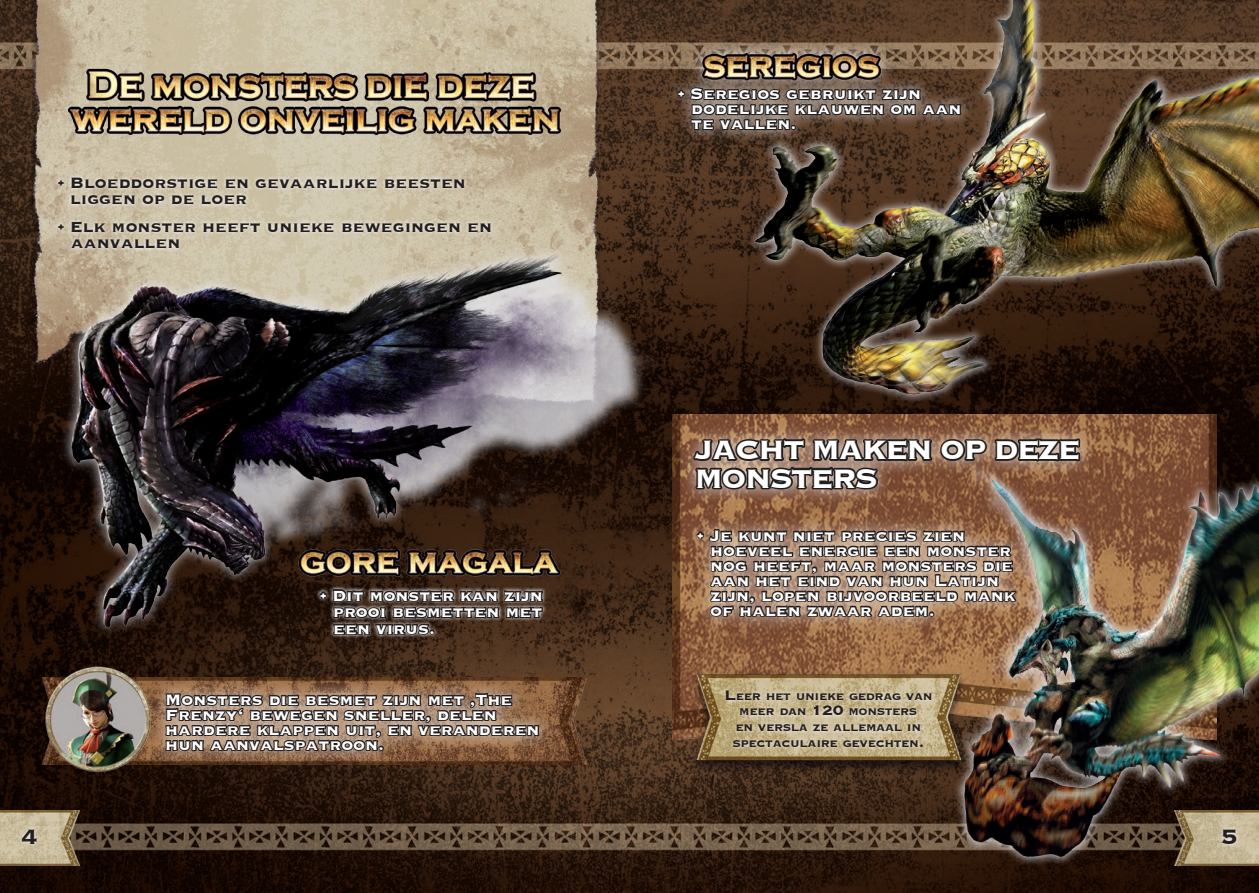
<style>
.page{position:relative;width:1259px;height:893px;background:#fff}
.page>*{position:absolute;margin:0;border:0;box-sizing:border-box;transform-origin:0 0}
.t1{font:700 34.5px/28.5px "Copperplate";letter-spacing:-.05em;color:#fff}
.t2{font:700 27px "Copperplate";color:#231f20}
.t3{font:700 19.5px/15px "Copperplate";color:#fff}
.t4{font:700 19.5px/16.5px "Copperplate";color:#231f20}
.t5{font:700 12.6px/15.8px "Copperplate";letter-spacing:-.03em;color:#231f20;text-align:center}
.s1{font-size:18px}
</style>
<div class="page">
<img style="left:0;top:0;width:1259px;height:893px">
<img style="left:6px;top:0;width:630px;height:510px">
<div style="left:60px;top:242px;width:599px;height:396px;background:#e5e5e9;opacity:.81"></div>
<img style="left:33px;top:243px;width:615px;height:387px">
<img style="left:672px;top:415px;width:544px;height:251px">
<div style="left:746px;top:0;width:513px;height:403px;background:#e5e5e9;opacity:.81"></div>
<img style="left:751px;top:0;width:508px;height:396px">
<img style="left:961px;top:424px;width:298px;height:438px">
<img style="left:1172px;top:810px;width:87px;height:55px">
<img style="left:0;top:810px;width:87px;height:55px">
<img style="left:153px;top:677px;width:434px;height:87px">
<img style="left:42px;top:664px;width:111px;height:111px">
<div style="left:679px;top:424px;width:416px;height:81px;background:#fff;opacity:.73"></div>
<svg style="left:690px;top:429px;width:392px;height:67px;background:#755a4a"></svg>
<img style="left:672px;top:666px;width:301px;height:112px">
<img style="left:569px;top:35px;width:442px;height:89px">
<img style="left:43px;top:54px;width:544px;height:94px">
<img style="left:207px;top:531px;width:442px;height:90px">
<svg style="left:18px;top:826px;width:22px;height:21px"></svg>
<svg style="left:1218px;top:826px;width:21px;height:21px"></svg>
<svg style="left:55px;top:174px;width:413px;height:34px;background:#d4cbb6"></svg>
<div style="left:665px;top:75px;width:309px;height:68px;background:#fff;opacity:.73"></div>
<svg style="left:676px;top:86px;width:287px;height:51px;background:#54453b"></svg>
<svg style="left:318px;top:585px;width:226px;height:57px;background:#43352d"></svg>
<div style="left:151px;top:679px;width:403px;height:87px;background:#fff;opacity:.73"></div>
<svg style="left:164px;top:686px;width:377px;height:72px;background:#715b4c"></svg>
<div style="left:683px;top:515px;width:347px;height:117px;background:#fff;opacity:.73"></div>
<svg style="left:695px;top:528px;width:323px;height:92px;background:#715d4f"></svg>
<svg style="left:55px;top:218px;width:439px;height:34px;background:#d3cab4"></svg>
<div style="left:722px;top:687px;width:213px;height:63px;background:#fff;opacity:.75"></div>
<p class="t4" style="left:70px;top:173px;width:397px;text-indent:-12px">• Bloeddorstige en gevaarlijke beesten liggen op de loer</p>
<p class="t4" style="left:71px;top:217px;width:422px;text-indent:-13px">• Elk monster heeft unieke bewegingen en aanvallen</p>
<p class="t3" style="left:333px;top:586px;width:211px;line-height:16.5px;text-align:justify;text-indent:-13px">• Dit monster kan zijn prooi besmetten met een virus.</p>
<p class="t3" style="left:165px;top:691px;width:376px">Monsters die besmet zijn met ‚The<br>Frenzy‘ bewegen sneller, delen hardere klappen uit, en veranderen hun aanvalspatroon.</p>
<p class="t3" style="left:691px;top:85px;width:272px;text-indent:-13px">• Seregios gebruikt zijn dodelijke klauwen om aan te vallen.</p>
<h1 class="t1" style="left:694px;top:434px;width:387px">JACHT MAKEN OP DEZE<br>MONSTERS</h1>
<p class="t3" style="left:710px;top:527px;width:307px;text-indent:-13px">• Je kunt niet precies zien hoeveel energie een monster nog heeft, maar monsters die aan het eind van hun Latijn zijn, lopen bijvoorbeeld mank of halen zwaar adem.</p>
<p class="t5" style="left:724px;top:688px;width:210px"><span class="s1">L</span>eer het unieke gedrag van meer dan <span class="s1">120</span> monsters<br>en versla ze allemaal in spectaculaire gevechten<span class="s1">.</span></p>
<h2 class="t2" style="left:21px;top:819px;width:18px">4</h2>
<h2 class="t2" style="left:1221px;top:819px;width:18px">5</h2>
</div>
